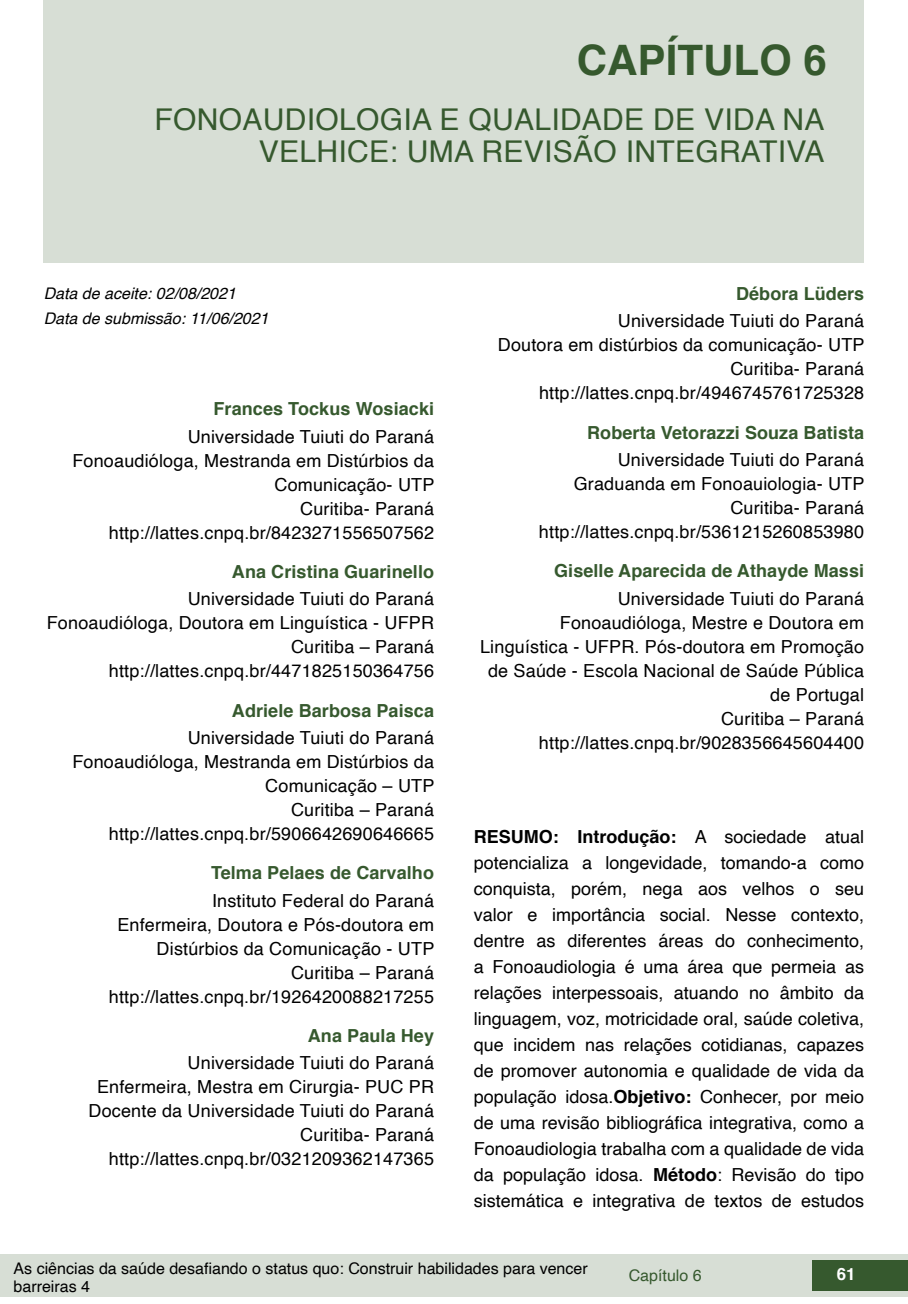
<style>
.page{position:relative;width:908px;height:1304px;background:#fff}
.page>*{position:absolute;margin:0;border:0;box-sizing:border-box;transform-origin:0 0}
.t1{font:700 42px "Helvetica";color:#36592e}
.t2{font:30px/32px "Helvetica";letter-spacing:.01em;color:#36592e;text-align:right}
.t3{font:18px/24px "Helvetica";letter-spacing:.01em;color:#000;text-align:right}
.t4{font:700 18px "Helvetica";letter-spacing:.005em;color:#36592e}
.t5{font:700 16.8px "Helvetica";color:#fff}
.t6{font:16px/18.2px "Helvetica";color:#000}
.t7{font:italic 16px "Helvetica";color:#000}
.t8{font:16px "Helvetica";color:#36592e}
.s1{font-weight:700}
</style>
<div class="page">
<div style="left:0;top:1254px;width:906px;height:43px;background:#d7ded5"></div>
<div style="left:812px;top:1261px;width:95px;height:30px;background:#36592e"></div>
<div style="left:44px;top:0;width:819px;height:263px;background:#d7ded5"></div>
<h1 class="t1" style="left:576px;top:26px;width:251px">CAPÍTULO 6</h1>
<h2 class="t2" style="left:154px;top:104px;width:671px">FONOAUDIOLOGIA E QUALIDADE DE VIDA NA<br>VELHICE: UMA REVISÃO INTEGRATIVA</h2>
<p class="t7" style="left:44px;top:280px;width:194px">Data de aceite: 02/08/2021</p>
<p class="t7" style="left:44px;top:306px;width:226px">Data de submissão: 11/06/2021</p>
<p class="t4" style="left:213px;top:395px;width:222px">Frances Tockus Wosiacki</p>
<p class="t3" style="left:72px;top:425px;width:363px">Universidade Tuiuti do Paraná<br>Fonoaudióloga, Mestranda em Distúrbios da<br>Comunicação- UTP<br>Curitiba- Paraná http://lattes.cnpq.br/8423271556507562</p>
<p class="t4" style="left:232px;top:557px;width:204px">Ana Cristina Guarinello</p>
<p class="t3" style="left:47px;top:588px;width:388px">Universidade Tuiuti do Paraná<br>Fonoaudióloga, Doutora em Linguística - UFPR Curitiba – Paraná http://lattes.cnpq.br/4471825150364756</p>
<p class="t4" style="left:232px;top:696px;width:203px">Adriele Barbosa Paisca</p>
<p class="t3" style="left:72px;top:726px;width:363px">Universidade Tuiuti do Paraná<br>Fonoaudióloga, Mestranda em Distúrbios da<br>Comunicação – UTP<br>Curitiba – Paraná http://lattes.cnpq.br/5906642690646665</p>
<p class="t4" style="left:211px;top:859px;width:224px">Telma Pelaes de Carvalho</p>
<p class="t3" style="left:109px;top:889px;width:327px">Instituto Federal do Paraná<br>Enfermeira, Doutora e Pós-doutora em<br>Distúrbios da Comunicação - UTP<br>Curitiba – Paraná http://lattes.cnpq.br/1926420088217255</p>
<p class="t4" style="left:308px;top:1021px;width:128px">Ana Paula Hey</p>
<p class="t3" style="left:88px;top:1052px;width:347px">Universidade Tuiuti do Paraná Enfermeira, Mestra em Cirurgia- PUC PR Docente da Universidade Tuiuti do Paraná Curitiba- Paraná http://lattes.cnpq.br/0321209362147365</p>
<p class="t4" style="left:735px;top:279px;width:130px">Débora Lüders</p>
<p class="t3" style="left:497px;top:310px;width:368px">Universidade Tuiuti do Paraná<br>Doutora em distúrbios da comunicação- UTP Curitiba- Paraná http://lattes.cnpq.br/4946745761725328</p>
<p class="t4" style="left:587px;top:418px;width:278px">Roberta Vetorazzi Souza Batista</p>
<p class="t3" style="left:538px;top:448px;width:327px">Universidade Tuiuti do Paraná<br>Graduanda em Fonoauiologia- UTP<br>Curitiba- Paraná http://lattes.cnpq.br/5361215260853980</p>
<p class="t4" style="left:554px;top:556px;width:311px">Giselle Aparecida de Athayde Massi</p>
<p class="t3" style="left:480px;top:587px;width:385px">Universidade Tuiuti do Paraná<br>Fonoaudióloga, Mestre e Doutora em<br>Linguística - UFPR. Pós-doutora em Promoção de Saúde - Escola Nacional de Saúde Pública de Portugal<br>Curitiba – Paraná http://lattes.cnpq.br/9028356645604400</p>
<p class="t3" style="left:473px;top:824px;width:392px;line-height:26px;text-align:justify"><span class="s1">RESUMO: Introdução:</span> A sociedade atual potencializa a longevidade, tomando-a como conquista, porém, nega aos velhos o seu valor e importância social. Nesse contexto, dentre as diferentes áreas do conhecimento, a Fonoaudiologia é uma área que permeia as relações interpessoais, atuando no âmbito da linguagem, voz, motricidade oral, saúde coletiva, que incidem nas relações cotidianas, capazes de promover autonomia e qualidade de vida da população idosa.<span class="s1">Objetivo:</span> Conhecer, por meio de uma revisão bibliográfica integrativa, como a Fonoaudiologia trabalha com a qualidade de vida da população idosa. <span class="s1">Método</span>: Revisão do tipo sistemática e integrativa de textos de estudos</p>
<p class="t6" style="left:14px;top:1260px;width:575px">As ciências da saúde desafiando o status quo: Construir habilidades para vencer barreiras 4</p>
<p class="t8" style="left:628px;top:1263px;width:74px">Capítulo 6</p>
<p class="t5" style="left:836px;top:1261px;width:20px">61</p>
</div>
